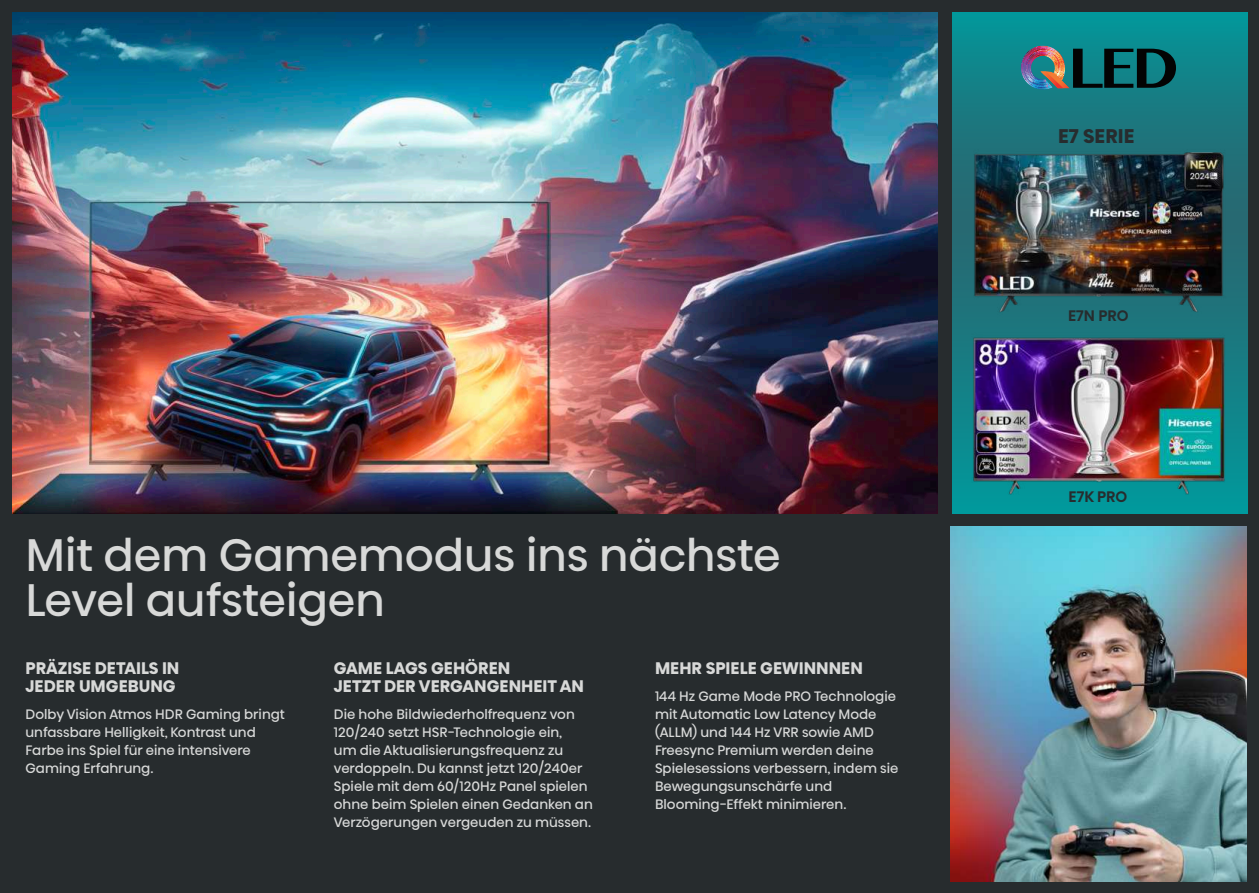
<style>
.page{position:relative;width:1259px;height:893px;background:#fff}
.page>*{position:absolute;margin:0;border:0;box-sizing:border-box;transform-origin:0 0}
.t1{font:45px/45px "Hisense Alfabet";color:#d8d9d8}
.t2{font:700 19.5px "Hisense Alfabet";color:#272c2e}
.t3{font:700 16.5px/18px "Hisense Alfabet";color:#d8d9d8}
.t4{font:500 15px "Hisense Alfabet";color:#272c2e}
.t5{font:13.5px/18px "Hisense Alfabet";color:#d8d9d8}
</style>
<div class="page">
<div style="left:629px;top:0;width:630px;height:893px;background:#272c2e"></div>
<div style="left:0;top:0;width:629px;height:893px;background:#272c2e"></div>
<svg style="left:952px;top:12px;width:295px;height:501px"></svg>
<img style="left:1020px;top:46px;width:156px;height:44px">
<img style="left:13px;top:13px;width:925px;height:500px">
<img style="left:965px;top:284px;width:266px;height:230px">
<img style="left:967px;top:145px;width:262px;height:185px">
<img style="left:950px;top:526px;width:296px;height:356px">
<h1 class="t1" style="left:26px;top:531px;width:756px">Mit dem Gamemodus ins nächste<br>Level aufsteigen</h1>
<p class="t3" style="left:26px;top:659px;width:155px">PRÄZISE DETAILS IN<br>JEDER UMGEBUNG</p>
<p class="t5" style="left:26px;top:705px;width:261px">Dolby Vision Atmos HDR Gaming bringt unfassbare Helligkeit, Kontrast und<br>Farbe ins Spiel für eine intensivere<br>Gaming Erfahrung.</p>
<p class="t3" style="left:334px;top:659px;width:252px">GAME LAGS GEHÖREN<br>JETZT DER VERGANGENHEIT AN</p>
<p class="t5" style="left:334px;top:705px;width:260px">Die hohe Bildwiederholfrequenz von 120/240 setzt HSR-Technologie ein,<br>um die Aktualisierungsfrequenz zu verdoppeln. Du kannst jetzt 120/240er Spiele mit dem 60/120Hz Panel spielen ohne beim Spielen einen Gedanken an Verzögerungen vergeuden zu müssen.</p>
<p class="t3" style="left:655px;top:659px;width:209px">MEHR SPIELE GEWINNNEN</p>
<p class="t5" style="left:655px;top:687px;width:245px">144 Hz Game Mode PRO Technologie mit Automatic Low Latency Mode (ALLM) und 144 Hz VRR sowie AMD<br>Freesync Premium werden deine<br>Spielesessions verbessern, indem sie<br>Bewegungsunschärfe und<br>Blooming-Effekt minimieren.</p>
<h2 class="t2" style="left:1058px;top:125px;width:78px">E7 SERIE</h2>
<p class="t4" style="left:1068px;top:308px;width:62px">E7N PRO</p>
<p class="t4" style="left:1068px;top:488px;width:60px">E7K PRO</p>
</div>
